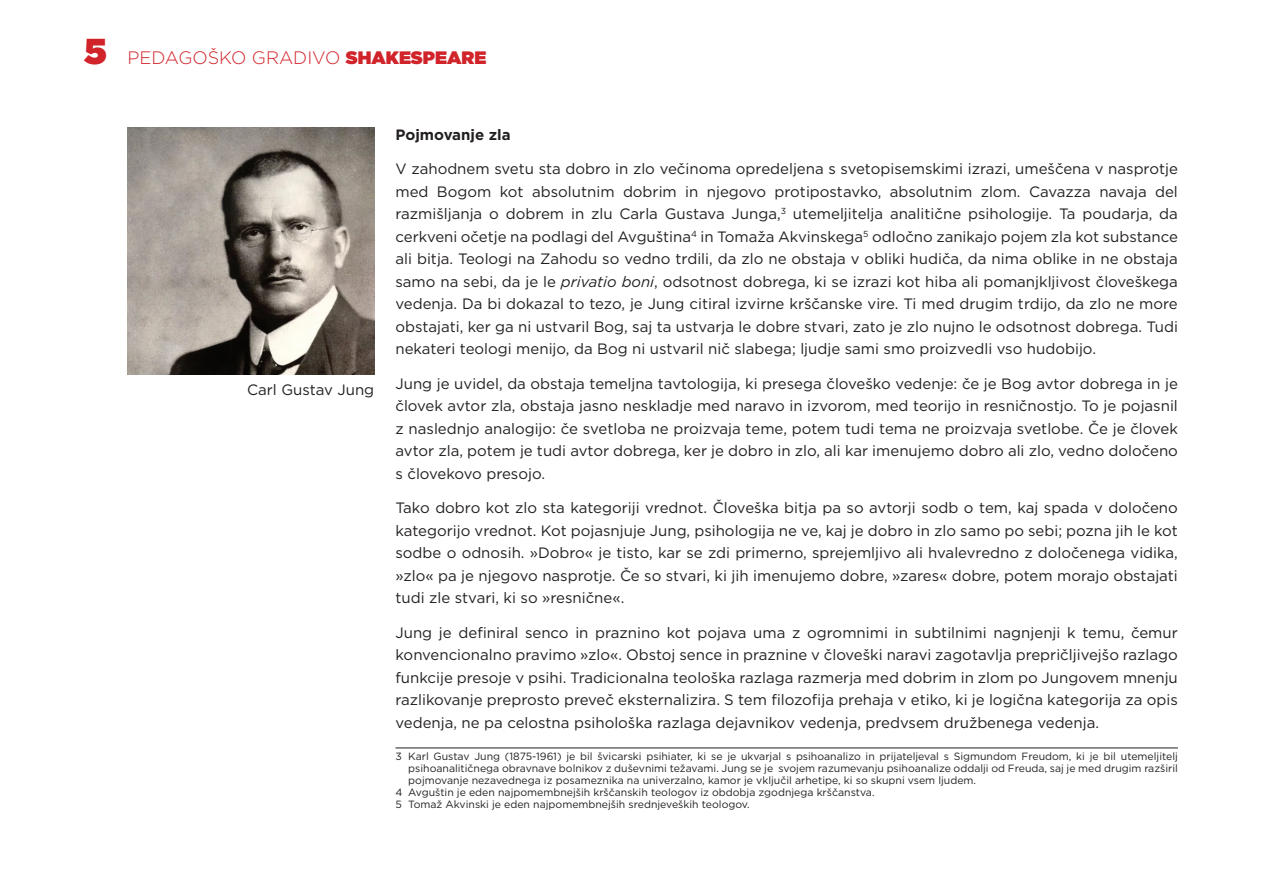
<style>
.page{position:relative;width:1263px;height:893px;background:#fff}
.page>*{position:absolute;margin:0;border:0;box-sizing:border-box;transform-origin:0 0}
.t1{font:300 18px "Gotham";color:#d1232a}
.t2{font:15px/22.5px "Gotham";color:#231f20;text-align:justify}
.t3{font:700 15px "Gotham";color:#231f20}
.t4{font:10.5px "Gotham";color:#231f20}
.s1{font-weight:900;font-size:36px}
.s2{font-weight:900}
.s3{font-style:italic}
</style>
<div class="page">
<hr style="left:395px;top:747px;width:783px;height:1px;background:#231f20">
<img style="left:128px;top:128px;width:246px;height:246px">
<p class="t1" style="left:84px;top:46px;width:404px"><span class="s1">5</span> PEDAGOŠKO GRADIVO <span class="s2">SHAKESPEARE</span></p>
<p class="t2" style="left:247px;top:378px;width:129px">Carl Gustav Jung</p>
<p class="t3" style="left:395px;top:124px;width:117px">Pojmovanje zla</p>
<p class="t2" style="left:395px;top:157px;width:784px">V zahodnem svetu sta dobro in zlo večinoma opredeljena s svetopisemskimi izrazi, umeščena v nasprotje med Bogom kot absolutnim dobrim in njegovo protipostavko, absolutnim zlom. Cavazza navaja del razmišljanja o dobrem in zlu Carla Gustava Junga,<sup>3</sup> utemeljitelja analitične psihologije. Ta poudarja, da cerkveni očetje na podlagi del Avguština<sup>4</sup> in Tomaža Akvinskega<sup>5</sup> odločno zanikajo pojem zla kot substance ali bitja. Teologi na Zahodu so vedno trdili, da zlo ne obstaja v obliki hudiča, da nima oblike in ne obstaja samo na sebi, da je le <span class="s3">privatio boni</span>, odsotnost dobrega, ki se izrazi kot hiba ali pomanjkljivost človeškega vedenja. Da bi dokazal to tezo, je Jung citiral izvirne krščanske vire. Ti med drugim trdijo, da zlo ne more obstajati, ker ga ni ustvaril Bog, saj ta ustvarja le dobre stvari, zato je zlo nujno le odsotnost dobrega. Tudi nekateri teologi menijo, da Bog ni ustvaril nič slabega; ljudje sami smo proizvedli vso hudobijo.</p>
<p class="t2" style="left:395px;top:372px;width:784px">Jung je uvidel, da obstaja temeljna tavtologija, ki presega človeško vedenje: če je Bog avtor dobrega in je človek avtor zla, obstaja jasno neskladje med naravo in izvorom, med teorijo in resničnostjo. To je pojasnil z naslednjo analogijo: če svetloba ne proizvaja teme, potem tudi tema ne proizvaja svetlobe. Če je človek avtor zla, potem je tudi avtor dobrega, ker je dobro in zlo, ali kar imenujemo dobro ali zlo, vedno določeno s človekovo presojo.</p>
<p class="t2" style="left:395px;top:496px;width:784px">Tako dobro kot zlo sta kategoriji vrednot. Človeška bitja pa so avtorji sodb o tem, kaj spada v določeno kategorijo vrednot. Kot pojasnjuje Jung, psihologija ne ve, kaj je dobro in zlo samo po sebi; pozna jih le kot sodbe o odnosih. »Dobro« je tisto, kar se zdi primerno, sprejemljivo ali hvalevredno z določenega vidika, »zlo« pa je njegovo nasprotje. Če so stvari, ki jih imenujemo dobre, »zares« dobre, potem morajo obstajati tudi zle stvari, ki so »resnične«.</p>
<p class="t2" style="left:395px;top:621px;width:784px">Jung je definiral senco in praznino kot pojava uma z ogromnimi in subtilnimi nagnjenji k temu, čemur konvencionalno pravimo »zlo«. Obstoj sence in praznine v človeški naravi zagotavlja prepričljivejšo razlago funkcije presoje v psihi. Tradicionalna teološka razlaga razmerja med dobrim in zlom po Jungovem mnenju razlikovanje preprosto preveč eksternalizira. S tem filozofija prehaja v etiko, ki je logična kategorija za opis vedenja, ne pa celostna psihološka razlaga dejavnikov vedenja, predvsem družbenega vedenja.</p>
<p class="t4" style="left:395px;top:749px;width:784px">3 Karl Gustav Jung (1875-1961) je bil švicarski psihiater, ki se je ukvarjal s psihoanalizo in prijateljeval s Sigmundom Freudom, ki je bil utemeljitelj</p>
<p class="t4" style="left:408px;top:761px;width:771px">psihoanalitičnega obravnave bolnikov z duševnimi težavami. Jung se je svojem razumevanju psihoanalize oddalji od Freuda, saj je med drugim razširil</p>
<p class="t4" style="left:408px;top:773px;width:569px">pojmovanje nezavednega iz posameznika na univerzalno, kamor je vključil arhetipe, ki so skupni vsem ljudem.</p>
<p class="t4" style="left:395px;top:785px;width:481px">4 Avguštin je eden najpomembnejših krščanskih teologov iz obdobja zgodnjega krščanstva.</p>
<p class="t4" style="left:395px;top:797px;width:356px">5 Tomaž Akvinski je eden najpomembnejših srednjeveških teologov.</p>
</div>
